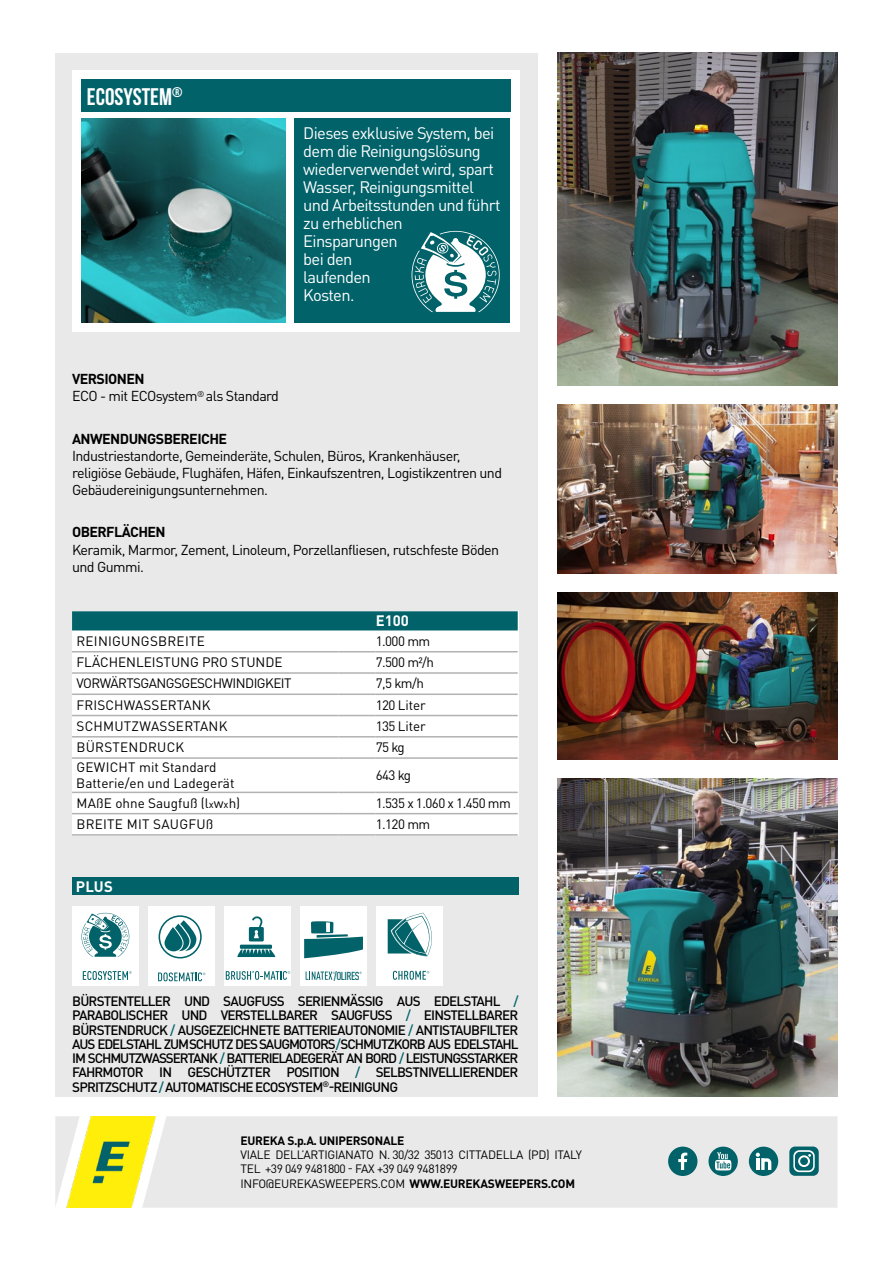
<style>
.page{position:relative;width:893px;height:1263px;background:#fff}
.page>*{position:absolute;margin:0;border:0;box-sizing:border-box;transform-origin:0 0}
.t1{font:700 24px "Bebas Neue";color:#fff}
.t2{font:16.5px/18px "DIN Pro";letter-spacing:-.04em;color:#fff}
.t3{font:700 15px "DIN Pro";color:#fff}
.t4{font:14.25px/17.1px "DIN Pro";letter-spacing:-.04em;color:#000}
.t5{font:700 14.25px "DIN Pro";letter-spacing:-.04em;color:#000}
.t6{font:500 13.5px/14.2px "DIN Pro";letter-spacing:-.06em;color:#000;text-align:justify}
.t7{font:13.5px/16.2px "DIN Pro";color:#000}
.t8{font:13.5px "DIN Pro";letter-spacing:.02em;color:#000}
.t9{font:13.5px "DIN Pro";letter-spacing:-.04em;color:#000}
.t10{font:12px/14.4px "DIN Pro";letter-spacing:-.02em;color:#000}
.t11{font:700 12px "DIN Pro";letter-spacing:-.02em;color:#000}
.t12{font:500 11.4px "DIN Cond";letter-spacing:-.045em;color:#016269}
.s1{font-weight:700}
.s2{font-size:10.5px}
.s3{color:#016269}
</style>
<div class="page">
<div style="left:55px;top:53px;width:483px;height:1044px;background:#e9e9e9"></div>
<div style="left:72px;top:70px;width:448px;height:262px;background:#fff"></div>
<img style="left:557px;top:53px;width:281px;height:332px">
<img style="left:557px;top:778px;width:281px;height:319px">
<img style="left:557px;top:404px;width:281px;height:170px">
<img style="left:557px;top:593px;width:281px;height:166px">
<div style="left:148px;top:906px;width:67px;height:80px;background:#fff"></div>
<svg style="left:158px;top:972px;width:47px;height:9px"></svg>
<svg style="left:159px;top:915px;width:43px;height:43px"></svg>
<div style="left:224px;top:906px;width:67px;height:80px;background:#fff"></div>
<svg style="left:226px;top:971px;width:64px;height:9px"></svg>
<svg style="left:237px;top:949px;width:39px;height:8px"></svg>
<svg style="left:240px;top:945px;width:32px;height:4px"></svg>
<svg style="left:249px;top:916px;width:15px;height:25px"></svg>
<div style="left:72px;top:906px;width:67px;height:80px;background:#fff"></div>
<svg style="left:82px;top:913px;width:47px;height:44px"></svg>
<svg style="left:83px;top:971px;width:49px;height:9px"></svg>
<div style="left:72px;top:878px;width:447px;height:17px;background:#016269"></div>
<div style="left:300px;top:906px;width:67px;height:80px;background:#fff"></div>
<svg style="left:306px;top:971px;width:29px;height:9px"></svg>
<svg style="left:304px;top:921px;width:59px;height:37px"></svg>
<div style="left:376px;top:906px;width:67px;height:80px;background:#fff"></div>
<svg style="left:393px;top:971px;width:36px;height:9px"></svg>
<svg style="left:388px;top:913px;width:44px;height:43px"></svg>
<img style="left:81px;top:119px;width:204px;height:204px">
<div style="left:159px;top:1116px;width:678px;height:92px;background:#e9e9e9"></div>
<div style="left:749px;top:1146px;width:29px;height:30px;background:#016269;border-radius:50%"></div>
<svg style="left:756px;top:1153px;width:15px;height:17px"></svg>
<div style="left:668px;top:1146px;width:29px;height:30px;background:#016269;border-radius:50%"></div>
<svg style="left:678px;top:1152px;width:9px;height:18px"></svg>
<svg style="left:708px;top:1146px;width:30px;height:30px"></svg>
<svg style="left:715px;top:1152px;width:16px;height:18px"></svg>
<div style="left:789px;top:1146px;width:30px;height:30px;background:#016269;border-radius:6px"></div>
<svg style="left:793px;top:1150px;width:22px;height:22px"></svg>
<svg style="left:795px;top:1152px;width:18px;height:18px"></svg>
<svg style="left:798px;top:1155px;width:12px;height:12px"></svg>
<div style="left:800px;top:1157px;width:8px;height:8px;background:#016269;border-radius:50%"></div>
<svg style="left:55px;top:1116px;width:11px;height:90px"></svg>
<img style="left:66px;top:1116px;width:93px;height:92px">
<div style="left:81px;top:79px;width:429px;height:33px;background:#016269"></div>
<div style="left:294px;top:119px;width:216px;height:204px;background:#016269"></div>
<svg style="left:412px;top:231px;width:88px;height:81px"></svg>
<div style="left:72px;top:611px;width:447px;height:225px;background:#fff"></div>
<div style="left:72px;top:611px;width:446px;height:19px;background:#016269"></div>
<hr style="left:72px;top:651px;width:266px;height:1px;background:#b3b2b2">
<hr style="left:338px;top:651px;width:38px;height:1px;background:#b3b2b2">
<hr style="left:376px;top:651px;width:142px;height:1px;background:#b3b2b2">
<hr style="left:72px;top:672px;width:266px;height:2px;background:#b3b2b2">
<hr style="left:338px;top:672px;width:38px;height:2px;background:#b3b2b2">
<hr style="left:376px;top:672px;width:142px;height:2px;background:#b3b2b2">
<hr style="left:72px;top:693px;width:266px;height:2px;background:#b3b2b2">
<hr style="left:338px;top:693px;width:38px;height:2px;background:#b3b2b2">
<hr style="left:376px;top:693px;width:142px;height:2px;background:#b3b2b2">
<hr style="left:72px;top:715px;width:266px;height:1px;background:#b3b2b2">
<hr style="left:338px;top:715px;width:38px;height:1px;background:#b3b2b2">
<hr style="left:376px;top:715px;width:142px;height:1px;background:#b3b2b2">
<hr style="left:72px;top:736px;width:266px;height:1px;background:#b3b2b2">
<hr style="left:338px;top:736px;width:38px;height:1px;background:#b3b2b2">
<hr style="left:376px;top:736px;width:142px;height:1px;background:#b3b2b2">
<hr style="left:72px;top:757px;width:266px;height:2px;background:#b3b2b2">
<hr style="left:338px;top:757px;width:38px;height:2px;background:#b3b2b2">
<hr style="left:376px;top:757px;width:142px;height:2px;background:#b3b2b2">
<hr style="left:72px;top:792px;width:266px;height:1px;background:#b3b2b2">
<hr style="left:338px;top:792px;width:38px;height:1px;background:#b3b2b2">
<hr style="left:376px;top:792px;width:142px;height:1px;background:#b3b2b2">
<hr style="left:72px;top:813px;width:266px;height:1px;background:#b3b2b2">
<hr style="left:338px;top:813px;width:38px;height:1px;background:#b3b2b2">
<hr style="left:376px;top:813px;width:142px;height:1px;background:#b3b2b2">
<hr style="left:72px;top:834px;width:266px;height:2px;background:#b3b2b2">
<hr style="left:338px;top:834px;width:38px;height:2px;background:#b3b2b2">
<hr style="left:376px;top:834px;width:142px;height:2px;background:#b3b2b2">
<h1 class="t1" style="left:87px;top:83px;width:97px">ECOSYSTEM<sup>®</sup></h1>
<p class="t2" style="left:303px;top:123px;width:199px">Dieses exklusive System, bei dem die Reinigungslösung wiederverwendet wird, spart<br>Wasser, Reinigungsmittel und Arbeitsstunden und führt zu erheblichen<br>Einsparungen<br>bei den<br>laufenden<br>Kosten.</p>
<p class="t4" style="left:72px;top:369px;width:208px"><span class="s1">VERSIONEN<br></span>ECO - mit ECOsystem<sup>®</sup> als Standard</p>
<p class="t5" style="left:72px;top:427px;width:157px">ANWENDUNGSBEREICHE</p>
<p class="t4" style="left:72px;top:446px;width:431px">Industriestandorte, Gemeinderäte, Schulen, Büros, Krankenhäuser, religiöse Gebäude, Flughäfen, Häfen, Einkaufszentren, Logistikzentren und<br>Gebäudereinigungsunternehmen.</p>
<p class="t5" style="left:72px;top:520px;width:95px">OBERFLÄCHEN</p>
<p class="t4" style="left:72px;top:539px;width:429px">Keramik, Marmor, Zement, Linoleum, Porzellanfliesen, rutschfeste Böden und Gummi.</p>
<p class="t3" style="left:376px;top:608px;width:35px">E100</p>
<p class="t8" style="left:76px;top:630px;width:130px">REINIGUNGSBREITE</p>
<p class="t7" style="left:376px;top:632px;width:56px">1.000 mm</p>
<p class="t7" style="left:76px;top:653px;width:208px">FLÄCHENLEISTUNG PRO STUNDE</p>
<p class="t7" style="left:376px;top:653px;width:60px">7.500 m²/h</p>
<p class="t9" style="left:76px;top:673px;width:217px">VORWÄRTSGANGSGESCHWINDIGKEIT</p>
<p class="t7" style="left:376px;top:674px;width:50px">7,5 km/h</p>
<p class="t7" style="left:76px;top:695px;width:136px">FRISCHWASSERTANK</p>
<p class="t7" style="left:376px;top:695px;width:52px">120 Liter</p>
<p class="t8" style="left:76px;top:715px;width:153px">SCHMUTZWASSERTANK</p>
<p class="t7" style="left:376px;top:717px;width:52px">135 Liter</p>
<p class="t8" style="left:76px;top:737px;width:109px">BÜRSTENDRUCK</p>
<p class="t7" style="left:376px;top:738px;width:31px">75 kg</p>
<p class="t7" style="left:76px;top:758px;width:160px">GEWICHT mit Standard<br>Batterie/en und Ladegerät</p>
<p class="t7" style="left:376px;top:766px;width:37px">643 kg</p>
<p class="t7" style="left:76px;top:793px;width:165px">MAßE ohne Saugfuß (l<span class="s2">x</span>w<span class="s2">x</span>h)</p>
<p class="t9" style="left:376px;top:792px;width:137px">1.535 x 1.060 x 1.450 mm</p>
<p class="t8" style="left:76px;top:813px;width:138px">BREITE MIT SAUGFUß</p>
<p class="t7" style="left:376px;top:815px;width:56px">1.120 mm</p>
<p class="t3" style="left:76px;top:874px;width:38px">PLUS</p>
<p class="t12" style="left:334px;top:969px;width:27px">/OLIRES</p>
<p class="t6" style="left:72px;top:992px;width:448px">BÜRSTENTELLER UND SAUGFUSS SERIENMÄSSIG AUS EDELSTAHL <span class="s3">/ </span>PARABOLISCHER UND VERSTELLBARER SAUGFUSS <span class="s3">/</span> EINSTELLBARER BÜRSTENDRUCK <span class="s3">/</span> AUSGEZEICHNETE BATTERIEAUTONOMIE <span class="s3">/</span> ANTISTAUBFILTER AUS EDELSTAHL ZUM SCHUTZ DES SAUGMOTORS <span class="s3">/</span> SCHMUTZKORB AUS EDELSTAHL IM SCHMUTZWASSERTANK <span class="s3">/</span> BATTERIELADEGERÄT AN BORD <span class="s3">/</span> LEISTUNGSSTARKER FAHRMOTOR IN GESCHÜTZTER POSITION <span class="s3">/</span> SELBSTNIVELLIERENDER SPRITZSCHUTZ <span class="s3">/</span> AUTOMATISCHE ECOSYSTEM<sup>®</sup>-REINIGUNG</p>
<p class="t11" style="left:240px;top:1130px;width:166px">EUREKA S.p.A. UNIPERSONALE</p>
<p class="t10" style="left:240px;top:1146px;width:343px">VIALE DELL’ARTIGIANATO N. 30/32 35013 CITTADELLA (PD) ITALY<br>TEL +39 049 9481800 - FAX +39 049 9481899<br>INFO@EUREKASWEEPERS.COM <span class="s1">WWW.EUREKASWEEPERS.COM</span></p>
</div>
